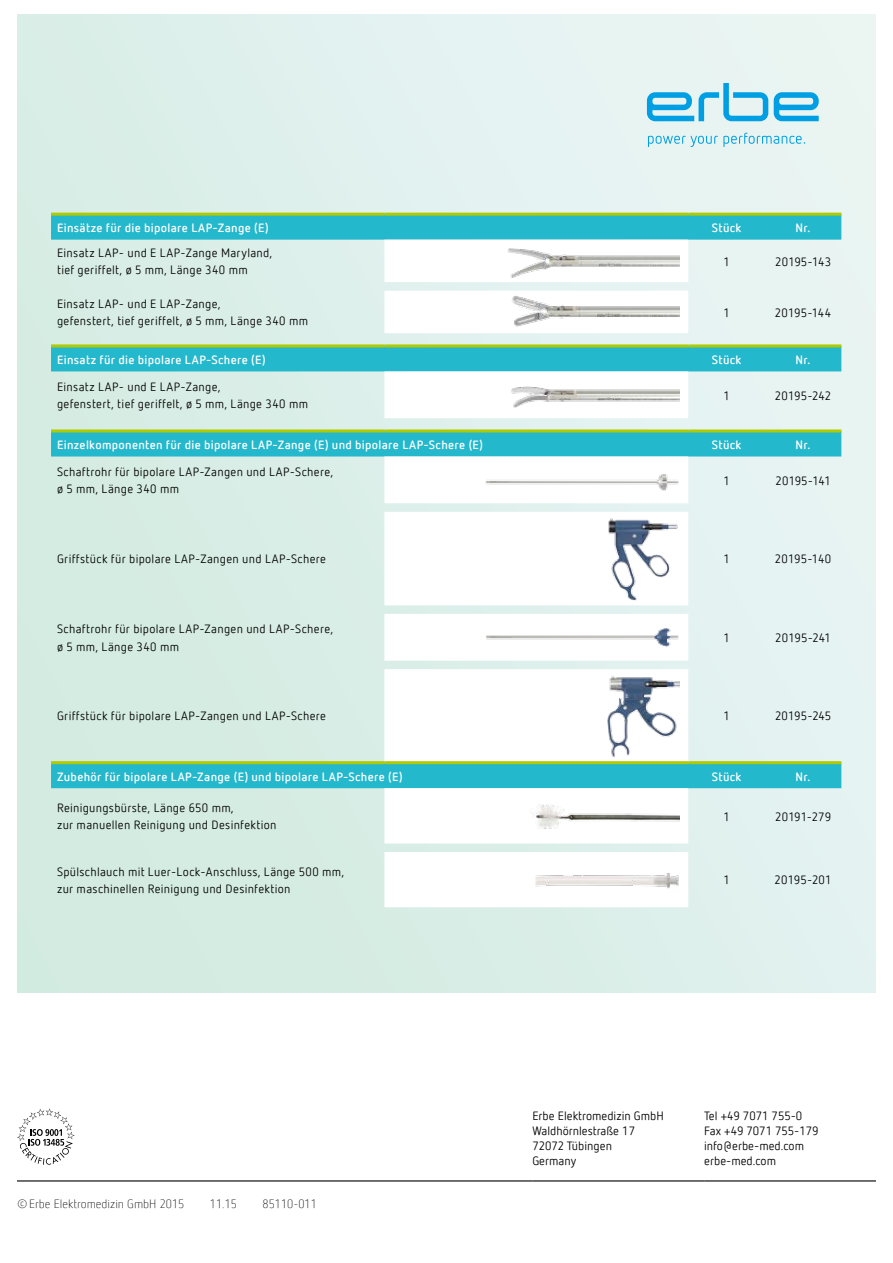
<style>
.page{position:relative;width:893px;height:1263px;background:#fff}
.page>*{position:absolute;margin:0;border:0;box-sizing:border-box;transform-origin:0 0}
.t1{font:12px/17.2px "Netto Offc Pro";letter-spacing:.02em;color:#000}
.t2{font:700 12px "Netto Offc Pro";letter-spacing:.025em;color:#fff}
.t3{font:12px/15px "Netto Offc Pro";color:#000}
.t4{font:300 12px "Netto Offc Pro";color:#000}
.t5{font:12px "Netto Offc Pro";letter-spacing:-.005em;color:#000}
</style>
<div class="page">
<div style="left:17px;top:15px;width:859px;height:978px;background:#def0ec"></div>
<svg style="left:647px;top:83px;width:121px;height:38px"></svg>
<svg style="left:774px;top:92px;width:45px;height:29px"></svg>
<svg style="left:648px;top:133px;width:157px;height:13px"></svg>
<hr style="left:17px;top:1180px;width:515px;height:1px;background:#000">
<hr style="left:532px;top:1180px;width:172px;height:1px;background:#000">
<hr style="left:704px;top:1180px;width:172px;height:1px;background:#000">
<svg style="left:17px;top:1108px;width:58px;height:57px"></svg>
<svg style="left:51px;top:216px;width:790px;height:572px"></svg>
<svg style="left:384px;top:240px;width:304px;height:667px;background:#dcf3f5"></svg>
<hr style="left:51px;top:213px;width:333px;height:3px;background:#afca00">
<hr style="left:51px;top:344px;width:333px;height:3px;background:#afca00">
<hr style="left:384px;top:213px;width:304px;height:3px;background:#afca00">
<hr style="left:688px;top:213px;width:77px;height:3px;background:#afca00">
<hr style="left:765px;top:213px;width:76px;height:3px;background:#afca00">
<hr style="left:384px;top:344px;width:304px;height:3px;background:#afca00">
<hr style="left:688px;top:344px;width:77px;height:3px;background:#afca00">
<hr style="left:765px;top:344px;width:76px;height:3px;background:#afca00">
<hr style="left:688px;top:429px;width:77px;height:3px;background:#afca00">
<hr style="left:765px;top:429px;width:76px;height:3px;background:#afca00">
<hr style="left:688px;top:761px;width:77px;height:3px;background:#afca00">
<hr style="left:765px;top:761px;width:76px;height:3px;background:#afca00">
<hr style="left:51px;top:429px;width:333px;height:3px;background:#afca00">
<hr style="left:384px;top:429px;width:304px;height:3px;background:#afca00">
<hr style="left:51px;top:761px;width:333px;height:3px;background:#afca00">
<hr style="left:384px;top:761px;width:304px;height:3px;background:#afca00">
<img style="left:507px;top:247px;width:173px;height:32px">
<img style="left:510px;top:295px;width:170px;height:33px">
<img style="left:510px;top:386px;width:170px;height:22px">
<img style="left:484px;top:473px;width:196px;height:18px">
<img style="left:607px;top:517px;width:73px;height:83px">
<img style="left:484px;top:627px;width:196px;height:20px">
<img style="left:607px;top:674px;width:73px;height:83px">
<img style="left:522px;top:803px;width:158px;height:30px">
<img style="left:536px;top:870px;width:144px;height:24px">
<p class="t2" style="left:57px;top:220px;width:213px">Einsätze für die bipolare LAP-Zange (E)</p>
<p class="t2" style="left:712px;top:220px;width:31px">Stück</p>
<p class="t2" style="left:796px;top:220px;width:16px">Nr.</p>
<p class="t1" style="left:57px;top:244px;width:217px">Einsatz LAP- und E LAP-Zange Maryland, tief geriffelt, ø 5 mm, Länge 340 mm</p>
<p class="t1" style="left:723px;top:252px;width:8px">1</p>
<p class="t1" style="left:775px;top:252px;width:57px">20195-143</p>
<p class="t1" style="left:57px;top:295px;width:252px">Einsatz LAP- und E LAP-Zange,<br>gefenstert, tief geriffelt, ø 5 mm, Länge 340 mm</p>
<p class="t1" style="left:723px;top:303px;width:8px">1</p>
<p class="t1" style="left:775px;top:303px;width:58px">20195-144</p>
<p class="t2" style="left:57px;top:352px;width:210px">Einsatz für die bipolare LAP-Schere (E)</p>
<p class="t2" style="left:712px;top:352px;width:31px">Stück</p>
<p class="t2" style="left:796px;top:352px;width:16px">Nr.</p>
<p class="t1" style="left:57px;top:378px;width:252px">Einsatz LAP- und E LAP-Zange,<br>gefenstert, tief geriffelt, ø 5 mm, Länge 340 mm</p>
<p class="t1" style="left:723px;top:386px;width:8px">1</p>
<p class="t1" style="left:775px;top:386px;width:58px">20195-242</p>
<p class="t2" style="left:57px;top:437px;width:428px">Einzelkomponenten für die bipolare LAP-Zange (E) und bipolare LAP-Schere (E)</p>
<p class="t2" style="left:712px;top:437px;width:31px">Stück</p>
<p class="t2" style="left:796px;top:437px;width:16px">Nr.</p>
<p class="t1" style="left:57px;top:463px;width:278px">Schaftrohr für bipolare LAP-Zangen und LAP-Schere, ø 5 mm, Länge 340 mm</p>
<p class="t1" style="left:723px;top:471px;width:8px">1</p>
<p class="t5" style="left:775px;top:473px;width:57px">20195-141</p>
<p class="t1" style="left:57px;top:550px;width:271px">Griffstück für bipolare LAP-Zangen und LAP-Schere</p>
<p class="t1" style="left:723px;top:550px;width:8px">1</p>
<p class="t1" style="left:775px;top:550px;width:58px">20195-140</p>
<p class="t1" style="left:57px;top:620px;width:278px">Schaftrohr für bipolare LAP-Zangen und LAP-Schere, ø 5 mm, Länge 340 mm</p>
<p class="t1" style="left:723px;top:629px;width:8px">1</p>
<p class="t3" style="left:775px;top:630px;width:57px">20195-241</p>
<p class="t1" style="left:57px;top:706px;width:271px">Griffstück für bipolare LAP-Zangen und LAP-Schere</p>
<p class="t1" style="left:723px;top:706px;width:8px">1</p>
<p class="t1" style="left:775px;top:706px;width:58px">20195-245</p>
<p class="t2" style="left:57px;top:769px;width:347px">Zubehör für bipolare LAP-Zange (E) und bipolare LAP-Schere (E)</p>
<p class="t2" style="left:712px;top:769px;width:31px">Stück</p>
<p class="t2" style="left:796px;top:769px;width:16px">Nr.</p>
<p class="t1" style="left:57px;top:799px;width:221px">Reinigungsbürste, Länge 650 mm,<br>zur manuellen Reinigung und Desinfektion</p>
<p class="t1" style="left:723px;top:807px;width:8px">1</p>
<p class="t1" style="left:775px;top:807px;width:58px">20191-279</p>
<p class="t1" style="left:57px;top:862px;width:289px">Spülschlauch mit Luer-Lock-Anschluss, Länge 500 mm, zur maschinellen Reinigung und Desinfektion</p>
<p class="t1" style="left:723px;top:871px;width:8px">1</p>
<p class="t1" style="left:775px;top:871px;width:58px">20195-201</p>
<p class="t4" style="left:17px;top:1196px;width:169px">©Erbe Elektromedizin GmbH 2015</p>
<p class="t4" style="left:210px;top:1196px;width:29px">11.15</p>
<p class="t4" style="left:263px;top:1196px;width:56px">85110-011</p>
<p class="t3" style="left:532px;top:1108px;width:133px">Erbe Elektromedizin GmbH<br>Waldhörnlestraße 17<br>72072 Tübingen<br>Germany</p>
<p class="t3" style="left:704px;top:1108px;width:116px">Tel +49 7071 755-0<br>Fax +49 7071 755-179 info@erbe-med.com erbe-med.com</p>
</div>
